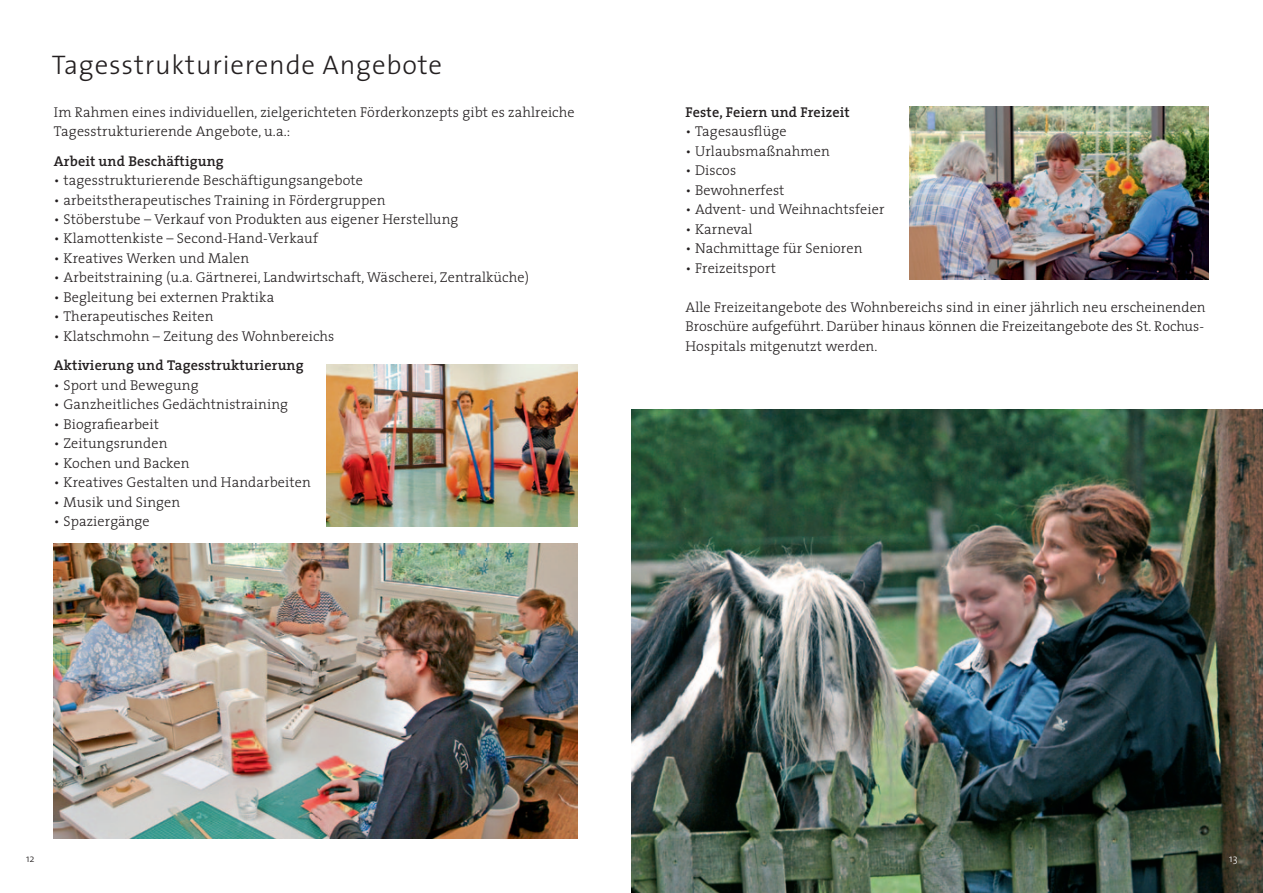
<style>
.page{position:relative;width:1263px;height:893px;background:#fff}
.page>*{position:absolute;margin:0;border:0;box-sizing:border-box;transform-origin:0 0}
.t1{font:300 27px "The Sans";letter-spacing:.03em;color:#231f20}
.t2{font:300 14.25px/19.5px "The Serif";letter-spacing:.01em;color:#231f20}
.t3{font:600 14.25px "The Serif";letter-spacing:.01em;color:#231f20}
.t4{font:300 10.5px "The Sans";color:#231f20}
.t5{font:300 10.5px "The Sans";color:#fff}
</style>
<div class="page">
<img style="left:54px;top:543px;width:523px;height:296px">
<img style="left:631px;top:410px;width:632px;height:483px">
<img style="left:326px;top:365px;width:251px;height:161px">
<img style="left:910px;top:106px;width:299px;height:174px">
<h1 class="t1" style="left:52px;top:42px;width:392px">Tagesstrukturierende Angebote</h1>
<p class="t2" style="left:54px;top:102px;width:522px">Im Rahmen eines individuellen, zielgerichteten Förderkonzepts gibt es zahlreiche<br>Tagesstrukturierende Angebote, u.a.:</p>
<p class="t3" style="left:54px;top:149px;width:171px">Arbeit und Beschäftigung</p>
<p class="t2" style="left:54px;top:170px;width:311px">• tagesstrukturierende Beschäftigungsangebote</p>
<p class="t2" style="left:54px;top:189px;width:333px">• arbeitstherapeutisches Training in Fördergruppen</p>
<p class="t2" style="left:54px;top:209px;width:406px">• Stöberstube – Verkauf von Produkten aus eigener Herstellung</p>
<p class="t2" style="left:54px;top:228px;width:265px">• Klamottenkiste – Second-Hand-Verkauf</p>
<p class="t2" style="left:54px;top:248px;width:197px">• Kreatives Werken und Malen</p>
<p class="t2" style="left:54px;top:267px;width:477px">• Arbeitstraining (u.a. Gärtnerei, Landwirtschaft, Wäscherei, Zentralküche)</p>
<p class="t2" style="left:54px;top:287px;width:222px">• Begleitung bei externen Praktika</p>
<p class="t2" style="left:54px;top:306px;width:161px">• Therapeutisches Reiten</p>
<p class="t2" style="left:54px;top:326px;width:282px">• Klatschmohn – Zeitung des Wohnbereichs</p>
<p class="t3" style="left:54px;top:353px;width:251px">Aktivierung und Tagesstrukturierung</p>
<p class="t2" style="left:54px;top:375px;width:146px">• Sport und Bewegung</p>
<p class="t2" style="left:54px;top:394px;width:236px">• Ganzheitliches Gedächtnistraining</p>
<p class="t2" style="left:54px;top:414px;width:107px">• Biografiearbeit</p>
<p class="t2" style="left:54px;top:433px;width:115px">• Zeitungsrunden</p>
<p class="t2" style="left:54px;top:453px;width:137px">• Kochen und Backen</p>
<p class="t2" style="left:54px;top:472px;width:258px">• Kreatives Gestalten und Handarbeiten</p>
<p class="t2" style="left:54px;top:492px;width:128px">• Musik und Singen</p>
<p class="t2" style="left:54px;top:511px;width:97px">• Spaziergänge</p>
<p class="t3" style="left:685px;top:100px;width:166px">Feste, Feiern und Freizeit</p>
<p class="t2" style="left:685px;top:121px;width:103px">• Tagesausflüge</p>
<p class="t2" style="left:685px;top:141px;width:146px">• Urlaubsmaßnahmen</p>
<p class="t2" style="left:685px;top:160px;width:52px">• Discos</p>
<p class="t2" style="left:685px;top:180px;width:101px">• Bewohnerfest</p>
<p class="t2" style="left:685px;top:199px;width:200px">• Advent- und Weihnachtsfeier</p>
<p class="t2" style="left:685px;top:219px;width:69px">• Karneval</p>
<p class="t2" style="left:685px;top:238px;width:178px">• Nachmittage für Senioren</p>
<p class="t2" style="left:685px;top:257px;width:92px">• Freizeitsport</p>
<p class="t2" style="left:685px;top:296px;width:522px;text-align:justify">Alle Freizeitangebote des Wohnbereichs sind in einer jährlich neu erscheinenden Broschüre aufgeführt. Darüber hinaus können die Freizeitangebote des St. Rochus-Hospitals mitgenutzt werden.</p>
<p class="t4" style="left:26px;top:850px;width:10px">12</p>
<p class="t5" style="left:1229px;top:850px;width:10px">13</p>
</div>
